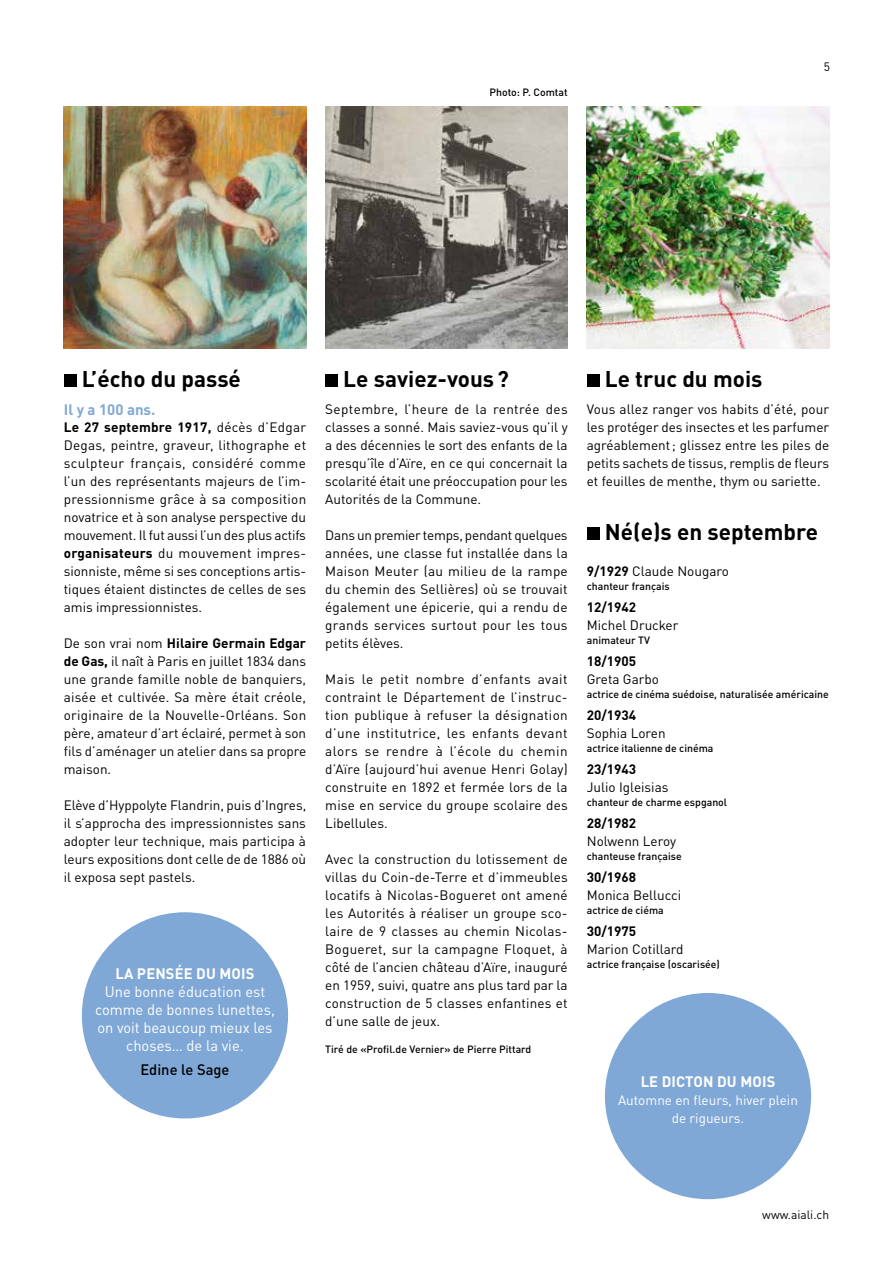
<style>
.page{position:relative;width:893px;height:1263px;background:#fff}
.page>*{position:absolute;margin:0;border:0;box-sizing:border-box;transform-origin:0 0}
.t1{font:700 22.5px "DIN Pro";color:#000}
.t2{font:15px/18px "DINOT";color:#fff;text-align:center}
.t3{font:700 15px "DINOT";letter-spacing:.01em;color:#fff}
.t4{font:500 15px "DINOT";color:#000}
.t5{font:700 15px "DINOT";color:#80a8d6}
.t6{font:13.5px/18px "DINOT";color:#000;text-align:justify}
.t7{font:700 13.5px "DINOT";color:#000}
.t8{font:13.5px/18px "DINOT";color:#fff;text-align:center}
.t9{font:12px "DINOT";color:#000}
.t10{font:500 10.5px "DINOT";color:#000}
.s1{font-weight:700}
</style>
<div class="page">
<div style="left:605px;top:993px;width:206px;height:206px;background:#80a8d6;border-radius:50%"></div>
<div style="left:82px;top:912px;width:206px;height:206px;background:#80a8d6;border-radius:50%"></div>
<img style="left:64px;top:106px;width:242px;height:243px">
<img style="left:325px;top:106px;width:243px;height:243px">
<img style="left:587px;top:106px;width:242px;height:243px">
<div style="left:64px;top:374px;width:13px;height:13px;background:#000"></div>
<div style="left:325px;top:374px;width:13px;height:13px;background:#000"></div>
<div style="left:587px;top:374px;width:13px;height:13px;background:#000"></div>
<div style="left:587px;top:527px;width:13px;height:13px;background:#000"></div>
<p class="t10" style="left:490px;top:85px;width:80px">Photo: P. Comtat</p>
<p class="t9" style="left:824px;top:60px;width:8px">5</p>
<h1 class="t1" style="left:82px;top:364px;width:161px">L’écho du passé</h1>
<p class="t5" style="left:64px;top:400px;width:93px">Il y a 100 ans.</p>
<p class="t6" style="left:64px;top:418px;width:244px"><span class="s1">Le 27 septembre 1917,</span> décès d’Edgar Degas, peintre, graveur, lithographe et sculpteur français, considéré comme l’un des représentants majeurs de l’im&shy;pressionnisme grâce à sa composition novatrice et à son analyse perspective du mouvement. Il fut aussi l’un des plus actifs <span class="s1">organisateurs</span> du mouvement impres&shy;sionniste, même si ses conceptions artis&shy;tiques étaient distinctes de celles de ses amis impressionnistes.</p>
<p class="t6" style="left:64px;top:634px;width:244px">De son vrai nom <span class="s1">Hilaire Germain Edgar de Gas,</span> il naît à Paris en juillet 1834 dans une grande famille noble de banquiers, aisée et cultivée. Sa mère était créole, originaire de la Nouvelle-Orléans. Son père, amateur d’art éclairé, permet à son fils d’aménager un atelier dans sa propre maison.</p>
<p class="t6" style="left:64px;top:796px;width:244px">Elève d’Hyppolyte Flandrin, puis d’Ingres, il s’approcha des impressionnistes sans adopter leur technique, mais participa à leurs expositions dont celle de de 1886 où il exposa sept pastels.</p>
<p class="t3" style="left:115px;top:963px;width:141px">LA PENSÉE DU MOIS</p>
<p class="t2" style="left:95px;top:982px;width:181px">Une bonne éducation est comme de bonnes lunettes, on voit beaucoup mieux les choses… de la vie.</p>
<p class="t4" style="left:140px;top:1060px;width:90px">Edine le Sage</p>
<h1 class="t1" style="left:343px;top:364px;width:167px">Le saviez-vous?</h1>
<p class="t6" style="left:325px;top:400px;width:244px">Septembre, l’heure de la rentrée des classes a sonné. Mais saviez-vous qu’il y a des décennies le sort des enfants de la presqu’île d’Aïre, en ce qui concernait la scolarité était une préoccupation pour les Autorités de la Commune.</p>
<p class="t6" style="left:325px;top:526px;width:244px">Dans un premier temps, pendant quelques années, une classe fut installée dans la Maison Meuter (au milieu de la rampe du chemin des Sellières) où se trouvait également une épicerie, qui a rendu de grands services surtout pour les tous petits élèves.</p>
<p class="t6" style="left:325px;top:670px;width:244px">Mais le petit nombre d’enfants avait contraint le Département de l’instruc&shy;tion publique à refuser la désignation d’une institutrice, les enfants devant alors se rendre à l’école du chemin d’Aïre (aujourd’hui avenue Henri Golay) construite en 1892 et fermée lors de la mise en service du groupe scolaire des Libellules.</p>
<p class="t6" style="left:325px;top:850px;width:244px">Avec la construction du lotissement de villas du Coin-de-Terre et d’immeubles locatifs à Nicolas-Bogueret ont amené les Autorités à réaliser un groupe sco&shy;laire de 9 classes au chemin Nicolas-Bogueret, sur la campagne Floquet, à côté de l’ancien château d’Aïre, inauguré en 1959, suivi, quatre ans plus tard par la construction de 5 classes enfantines et d’une salle de jeux.</p>
<p class="t10" style="left:325px;top:1043px;width:208px">Tiré de «Profil.de Vernier» de Pierre Pittard</p>
<h1 class="t1" style="left:605px;top:364px;width:159px">Le truc du mois</h1>
<p class="t6" style="left:587px;top:400px;width:244px">Vous allez ranger vos habits d’été, pour les protéger des insectes et les parfumer agréablement; glissez entre les piles de petits sachets de tissus, remplis de fleurs et feuilles de menthe, thym ou sariette.</p>
<h1 class="t1" style="left:605px;top:517px;width:215px">Né(e)s en septembre</h1>
<p class="t6" style="left:587px;top:562px;width:144px"><span class="s1">9/1929</span> Claude Nougaro</p>
<p class="t10" style="left:587px;top:579px;width:84px">chanteur français</p>
<p class="t7" style="left:587px;top:598px;width:51px">12/1942</p>
<p class="t6" style="left:587px;top:616px;width:93px">Michel Drucker</p>
<p class="t10" style="left:587px;top:633px;width:65px">animateur TV</p>
<p class="t7" style="left:587px;top:652px;width:51px">18/1905</p>
<p class="t6" style="left:587px;top:670px;width:74px">Greta Garbo</p>
<p class="t10" style="left:587px;top:687px;width:243px">actrice de cinéma suédoise, naturalisée américaine</p>
<p class="t7" style="left:587px;top:706px;width:51px">20/1934</p>
<p class="t6" style="left:587px;top:724px;width:80px">Sophia Loren</p>
<p class="t10" style="left:587px;top:741px;width:128px">actrice italienne de cinéma</p>
<p class="t7" style="left:587px;top:760px;width:51px">23/1943</p>
<p class="t6" style="left:587px;top:778px;width:83px">Julio Igleisias</p>
<p class="t10" style="left:587px;top:795px;width:142px">chanteur de charme espganol</p>
<p class="t7" style="left:587px;top:814px;width:51px">28/1982</p>
<p class="t6" style="left:587px;top:832px;width:91px">Nolwenn Leroy</p>
<p class="t10" style="left:587px;top:849px;width:96px">chanteuse française</p>
<p class="t7" style="left:587px;top:868px;width:51px">30/1968</p>
<p class="t6" style="left:587px;top:886px;width:96px">Monica Bellucci</p>
<p class="t10" style="left:587px;top:903px;width:79px">actrice de ciéma</p>
<p class="t7" style="left:587px;top:922px;width:51px">30/1975</p>
<p class="t6" style="left:587px;top:940px;width:98px">Marion Cotillard</p>
<p class="t10" style="left:587px;top:957px;width:135px">actrice française (oscarisée)</p>
<p class="t3" style="left:641px;top:1072px;width:136px">LE DICTON DU MOIS</p>
<p class="t8" style="left:618px;top:1091px;width:181px">Automne en fleurs, hiver plein de rigueurs.</p>
<p class="t9" style="left:762px;top:1207px;width:68px">www.aiali.ch</p>
</div>
